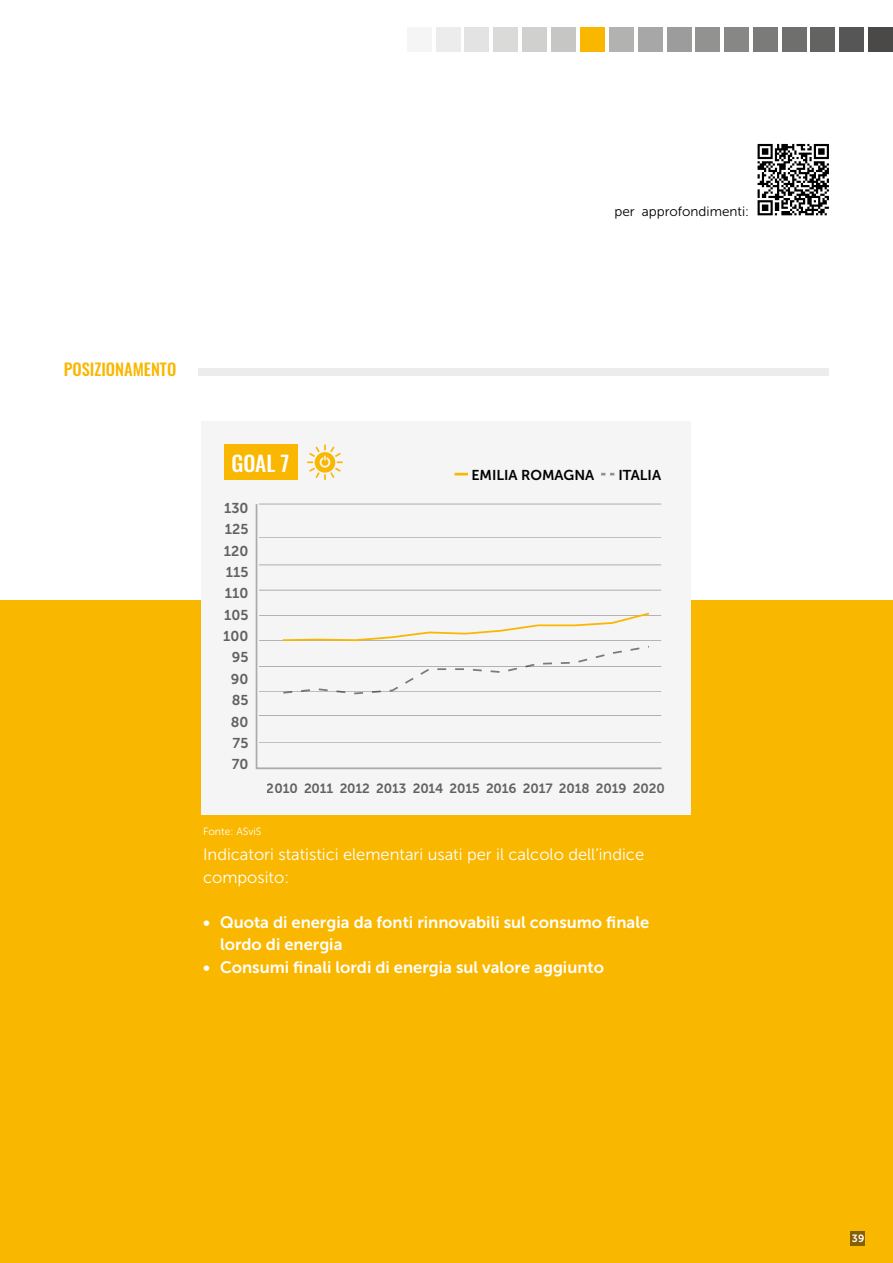
<style>
.page{position:relative;width:893px;height:1263px;background:#fff}
.page>*{position:absolute;margin:0;border:0;box-sizing:border-box;transform-origin:0 0}
.t1{font:500 21.3px "Oswald";color:#fff}
.t2{font:16.5px/22.5px "Museo Sans 700";color:#fff}
.t3{font:16.5px/22.5px "Museo Sans 300";color:#fff}
.t4{font:16.5px "Oswald";color:#fab700}
.t5{font:14.25px/21.3px "Museo Sans 700";color:#000;text-align:right}
.t6{font:13.5px "Museo Sans 300";color:#000}
.t7{font:13.35px "Museo Sans 700";letter-spacing:-.01em;color:#000}
.t8{font:10.5px "Museo Sans 300";color:#fff}
.t9{font:10.5px "Museo Sans 700";color:#fff}
</style>
<div class="page">
<div style="left:0;top:601px;width:893px;height:662px;background:#fab700"></div>
<div style="left:850px;top:1231px;width:15px;height:14px;background:#846000"></div>
<div style="left:868px;top:27px;width:25px;height:24px;background:#4a4948"></div>
<svg style="left:757px;top:144px;width:70px;height:72px"></svg>
<svg style="left:758px;top:144px;width:71px;height:71px"></svg>
<div style="left:201px;top:421px;width:490px;height:394px;background:#f5f5f5"></div>
<div style="left:224px;top:444px;width:74px;height:36px;background:#fab700"></div>
<svg style="left:601px;top:473px;width:13px;height:2px"></svg>
<svg style="left:256px;top:504px;width:406px;height:265px"></svg>
<svg style="left:455px;top:473px;width:13px;height:2px"></svg>
<svg style="left:307px;top:444px;width:36px;height:36px"></svg>
<div style="left:198px;top:368px;width:631px;height:8px;background:#ececec"></div>
<div style="left:580px;top:27px;width:25px;height:24px;background:#fab700"></div>
<div style="left:609px;top:27px;width:24px;height:24px;background:#b2b2b1"></div>
<div style="left:638px;top:27px;width:24px;height:24px;background:#a7a7a7"></div>
<div style="left:667px;top:27px;width:24px;height:24px;background:#9d9c9c"></div>
<div style="left:696px;top:27px;width:24px;height:24px;background:#929291"></div>
<div style="left:725px;top:27px;width:24px;height:24px;background:#878786"></div>
<div style="left:753px;top:27px;width:25px;height:24px;background:#7b7b7a"></div>
<div style="left:782px;top:27px;width:25px;height:24px;background:#6f6f6e"></div>
<div style="left:436px;top:27px;width:24px;height:24px;background:#ececec"></div>
<div style="left:465px;top:27px;width:24px;height:24px;background:#e3e3e3"></div>
<div style="left:494px;top:27px;width:24px;height:24px;background:#dadad9"></div>
<div style="left:522px;top:27px;width:25px;height:24px;background:#d0d0cf"></div>
<div style="left:551px;top:27px;width:25px;height:24px;background:#c6c6c5"></div>
<div style="left:407px;top:27px;width:24px;height:24px;background:#f5f5f5"></div>
<div style="left:811px;top:27px;width:24px;height:24px;background:#636362"></div>
<div style="left:840px;top:27px;width:24px;height:24px;background:#575656"></div>
<p class="t6" style="left:614px;top:204px;width:136px">per approfondimenti:</p>
<p class="t4" style="left:64px;top:355px;width:114px">POSIZIONAMENTO</p>
<p class="t1" style="left:231px;top:452px;width:59px">GOAL 7</p>
<p class="t5" style="left:223px;top:497px;width:27px">130<br>125<br>120<br>115<br>110<br>105<br>100<br>95<br>90<br>85<br>80<br>75<br>70</p>
<p class="t5" style="left:471px;top:464px;width:124px">EMILIA ROMAGNA</p>
<p class="t5" style="left:618px;top:464px;width:44px">ITALIA</p>
<p class="t7" style="left:267px;top:781px;width:399px">2010 2011 2012 2013 2014 2015 2016 2017 2018 2019 2020</p>
<p class="t8" style="left:203px;top:826px;width:60px">Fonte: ASviS</p>
<p class="t3" style="left:203px;top:843px;width:443px">Indicatori statistici elementari usati per il calcolo dell’indice composito:</p>
<p class="t2" style="left:220px;top:911px;width:431px;text-indent:-17px">• Quota di energia da fonti rinnovabili sul consumo finale lordo di energia</p>
<p class="t2" style="left:203px;top:956px;width:402px">• Consumi finali lordi di energia sul valore aggiunto</p>
<p class="t9" style="left:852px;top:1232px;width:14px">39</p>
</div>
